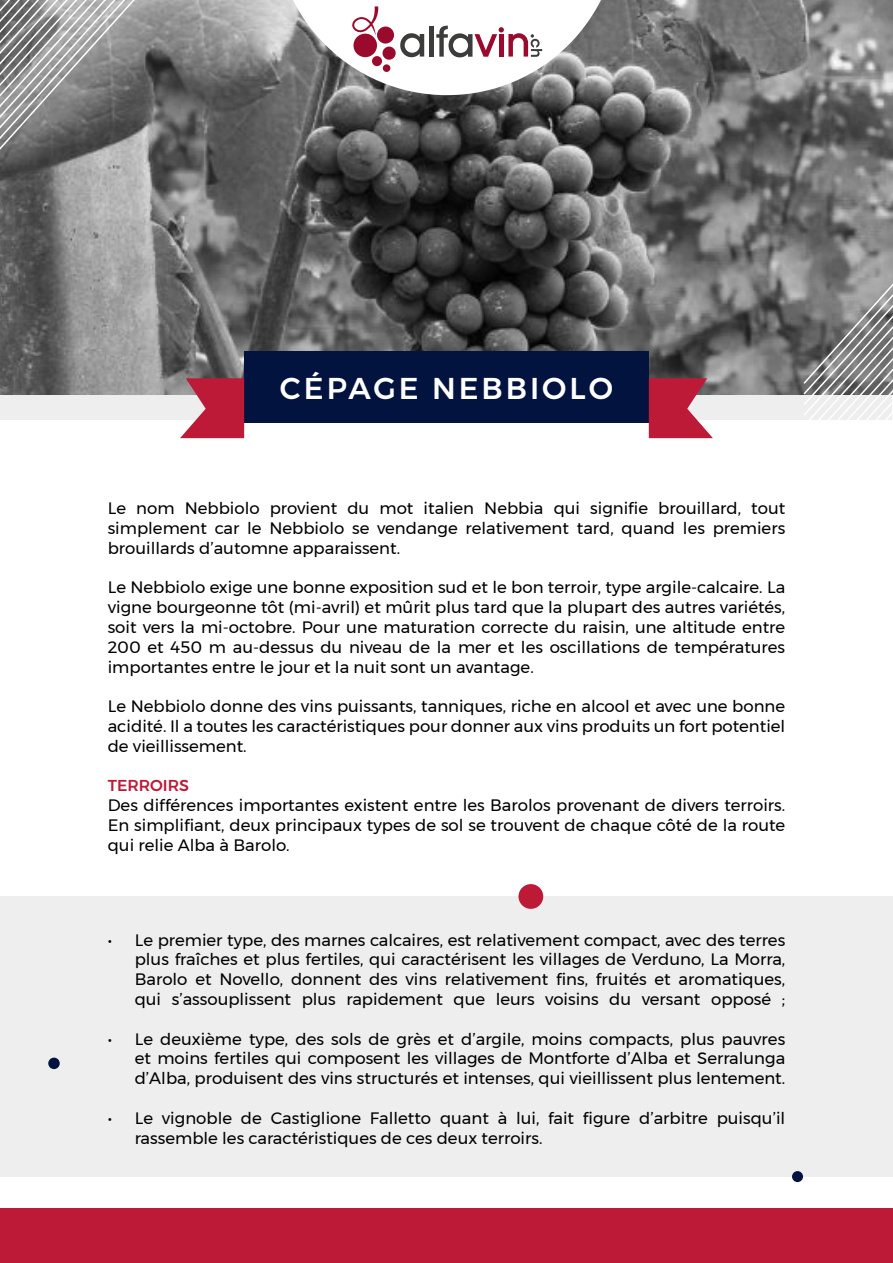
<style>
.page{position:relative;width:893px;height:1263px;background:#fff}
.page>*{position:absolute;margin:0;border:0;box-sizing:border-box;transform-origin:0 0}
.t1{font:500 30px "Montserrat";letter-spacing:.1em;color:#fff}
.t2{font:16.5px/19.8px "Montserrat";color:#000;text-align:justify}
.t3{font:500 15.75px "Montserrat";color:#bd1a38}
</style>
<div class="page">
<div style="left:0;top:896px;width:893px;height:280px;background:#eee"></div>
<div style="left:0;top:1209px;width:893px;height:54px;background:#bd1a38"></div>
<div style="left:1px;top:394px;width:891px;height:25px;background:#eee"></div>
<img style="left:0;top:0;width:893px;height:395px">
<div style="left:244px;top:351px;width:405px;height:71px;background:#02133f"></div>
<svg style="left:649px;top:378px;width:64px;height:60px"></svg>
<svg style="left:180px;top:378px;width:64px;height:60px"></svg>
<svg style="left:0;top:0;width:137px;height:166px;background:#8b8b8b"></svg>
<svg style="left:802px;top:216px;width:91px;height:204px"></svg>
<div style="left:518px;top:884px;width:25px;height:25px;background:#bd1a38;border-radius:50%"></div>
<svg style="left:275px;top:0;width:344px;height:95px"></svg>
<div style="left:48px;top:1058px;width:12px;height:11px;background:#02133f;border-radius:50%"></div>
<div style="left:792px;top:1171px;width:11px;height:11px;background:#02133f;border-radius:50%"></div>
<h1 class="t1" style="left:280px;top:365px;width:335px">CÉPAGE NEBBIOLO</h1>
<p class="t2" style="left:108px;top:498px;width:679px">Le nom Nebbiolo provient du mot italien Nebbia qui signifie brouillard, tout simplement car le Nebbiolo se vendange relativement tard, quand les premiers brouillards d’automne apparaissent.</p>
<p class="t2" style="left:108px;top:577px;width:679px">Le Nebbiolo exige une bonne exposition sud et le bon terroir, type argile-calcaire. La vigne bourgeonne tôt (mi-avril) et mûrit plus tard que la plupart des autres variétés, soit vers la mi-octobre. Pour une maturation correcte du raisin, une altitude entre 200 et 450 m au-dessus du niveau de la mer et les oscillations de températures importantes entre le jour et la nuit sont un avantage.</p>
<p class="t2" style="left:108px;top:696px;width:679px">Le Nebbiolo donne des vins puissants, tanniques, riche en alcool et avec une bonne acidité. Il a toutes les caractéristiques pour donner aux vins produits un fort potentiel de vieillissement.</p>
<p class="t3" style="left:108px;top:773px;width:83px">TERROIRS</p>
<p class="t2" style="left:108px;top:795px;width:679px">Des différences importantes existent entre les Barolos provenant de divers terroirs.<br>En simplifiant, deux principaux types de sol se trouvent de chaque côté de la route qui relie Alba à Barolo.</p>
<p class="t2" style="left:135px;top:929px;width:652px;text-indent:-27px">• Le premier type, des marnes calcaires, est relativement compact, avec des terres plus fraîches et plus fertiles, qui caractérisent les villages de Verduno, La Morra, Barolo et Novello, donnent des vins relativement fins, fruités et aromatiques, qui s’assouplissent plus rapidement que leurs voisins du versant opposé ;</p>
<p class="t2" style="left:135px;top:1028px;width:652px;text-indent:-27px">• Le deuxième type, des sols de grès et d’argile, moins compacts, plus pauvres et moins fertiles qui composent les villages de Montforte d’Alba et Serralunga d’Alba, produisent des vins structurés et intenses, qui vieillissent plus lentement.</p>
<p class="t2" style="left:135px;top:1108px;width:652px;text-indent:-27px">• Le vignoble de Castiglione Falletto quant à lui, fait figure d’arbitre puisqu’il rassemble les caractéristiques de ces deux terroirs.</p>
</div>
